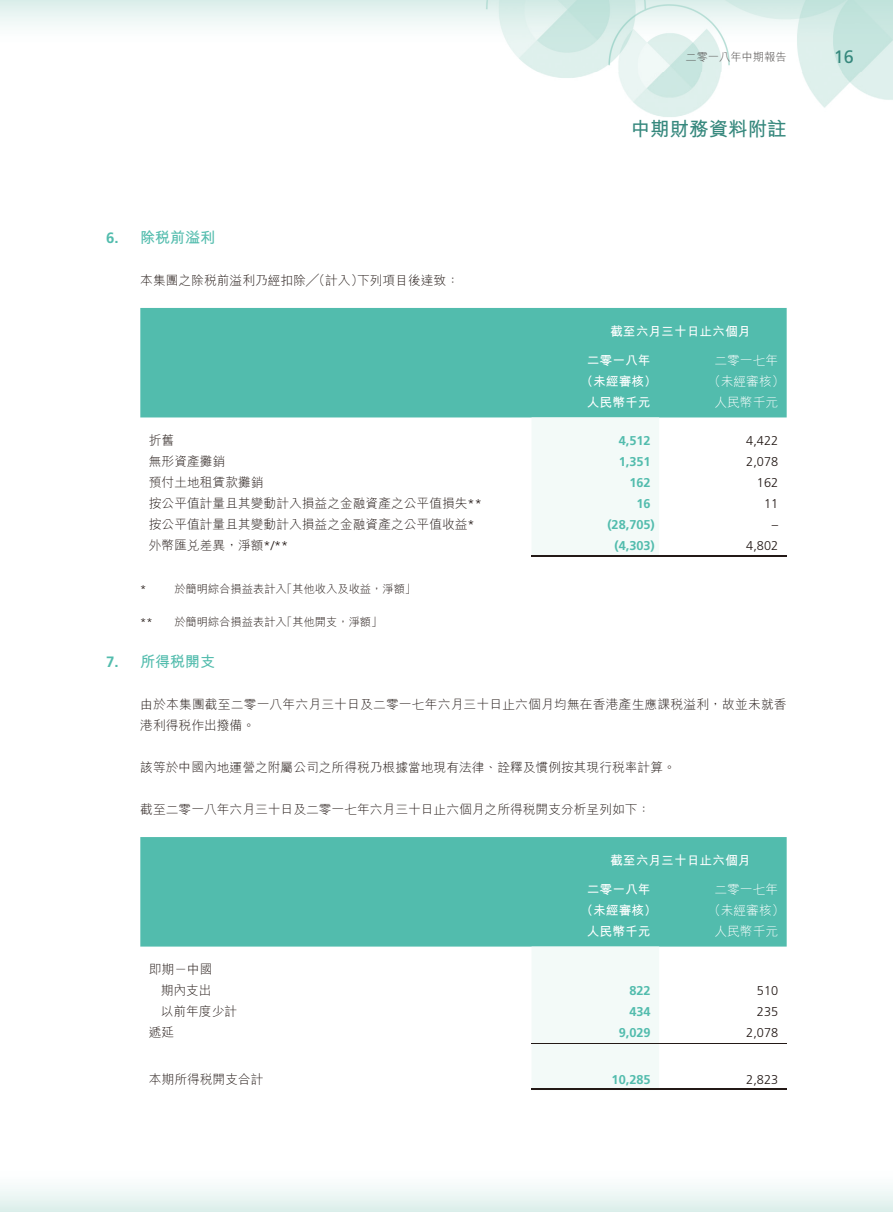
<style>
.page{position:relative;width:893px;height:1212px;background:#fff}
.page>*{position:absolute;margin:0;border:0;box-sizing:border-box;transform-origin:0 0}
.t1{font:19.5px "M Hei HK Bold E Ten B5 H";color:#36887d}
.t2{font:18px "Frutiger LT Std";color:#36887d}
.t3{font:15px "M Hei HK Bold E Ten B5 H";color:#52bcad}
.t4{font:12.75px/21px "M Hei HK Light E Ten B5 H";color:#231916}
.t5{font:12.75px "M Hei HK Bold E Ten B5 H";color:#fff}
.t6{font:700 12.75px "Frutiger LT Std";color:#52bcad}
.t7{font:300 12.75px "Frutiger LT Std";color:#231916}
.t8{font:12.75px "M Hei HK Light E Ten B5 H";color:#fff}
.t9{font:11.25px "M Hei HK Light E Ten B5 H";color:#231916}
.t10{font:11.25px "M Hei HK Light E Ten B5 H";color:#4c4948}
.t11{font:300 11.25px "Frutiger LT Std";color:#231916}
.s1{font-family:"Frutiger LT Std";font-weight:700}
.s2{font-family:"Frutiger LT Std";font-weight:300}
</style>
<div class="page">
<img style="left:536px;top:71px;width:357px;height:46px">
<img style="left:0;top:0;width:893px;height:71px">
<div style="left:0;top:1140px;width:893px;height:72px;background:linear-gradient(to bottom,#fff,#e5f3f0)"></div>
<div style="left:140px;top:308px;width:647px;height:109px;background:#52bcad"></div>
<div style="left:531px;top:417px;width:128px;height:138px;background:#f3faf8"></div>
<hr style="left:531px;top:555px;width:128px;height:1px;background:#231916">
<hr style="left:659px;top:555px;width:128px;height:1px;background:#231916">
<div style="left:140px;top:837px;width:647px;height:109px;background:#52bcad"></div>
<div style="left:531px;top:946px;width:128px;height:142px;background:#f3faf8"></div>
<hr style="left:531px;top:1043px;width:128px;height:1px;background:#231916">
<hr style="left:659px;top:1043px;width:128px;height:1px;background:#231916">
<hr style="left:531px;top:1088px;width:128px;height:2px;background:#231916">
<hr style="left:659px;top:1088px;width:128px;height:2px;background:#231916">
<p class="t10" style="left:685px;top:53px;width:103px">二零一八年中期報告</p>
<p class="t3" style="left:106px;top:232px;width:111px"><span class="s1">6.</span> 除稅前溢利</p>
<p class="t4" style="left:140px;top:272px;width:320px">本集團之除稅前溢利乃經扣除╱（計入）下列項目後達致：</p>
<h1 class="t1" style="left:631px;top:121px;width:157px">中期財務資料附註</h1>
<p class="t5" style="left:610px;top:326px;width:142px">截至六月三十日止六個月</p>
<p class="t5" style="left:587px;top:356px;width:65px">二零一八年</p>
<p class="t8" style="left:714px;top:356px;width:65px">二零一七年</p>
<p class="t5" style="left:580px;top:377px;width:78px">（未經審核）</p>
<p class="t8" style="left:708px;top:377px;width:78px">（未經審核）</p>
<p class="t5" style="left:587px;top:398px;width:65px">人民幣千元</p>
<p class="t8" style="left:714px;top:398px;width:65px">人民幣千元</p>
<p class="t4" style="left:149px;top:432px;width:27px">折舊</p>
<p class="t6" style="left:619px;top:433px;width:33px">4,512</p>
<p class="t7" style="left:746px;top:435px;width:33px">4,422</p>
<p class="t4" style="left:149px;top:453px;width:78px">無形資產攤銷</p>
<p class="t6" style="left:619px;top:454px;width:33px">1,351</p>
<p class="t7" style="left:746px;top:456px;width:33px">2,078</p>
<p class="t4" style="left:149px;top:474px;width:116px">預付土地租賃款攤銷</p>
<p class="t6" style="left:629px;top:475px;width:23px">162</p>
<p class="t7" style="left:757px;top:477px;width:23px">162</p>
<p class="t4" style="left:149px;top:495px;width:334px">按公平值計量且其變動計入損益之金融資產之公平值損失<span class="s2">**</span></p>
<p class="t6" style="left:636px;top:496px;width:16px">16</p>
<p class="t7" style="left:764px;top:498px;width:16px">11</p>
<p class="t4" style="left:149px;top:516px;width:327px">按公平值計量且其變動計入損益之金融資產之公平值收益<span class="s2">*</span></p>
<p class="t6" style="left:607px;top:517px;width:49px">(28,705)</p>
<p class="t7" style="left:772px;top:519px;width:8px">–</p>
<p class="t4" style="left:149px;top:537px;width:141px">外幣匯兌差異，淨額<span class="s2">*/**</span></p>
<p class="t6" style="left:614px;top:538px;width:42px">(4,303)</p>
<p class="t7" style="left:746px;top:540px;width:33px">4,802</p>
<p class="t11" style="left:140px;top:583px;width:8px">*</p>
<p class="t9" style="left:174px;top:584px;width:243px">於簡明綜合損益表計入「其他收入及收益，淨額」</p>
<p class="t11" style="left:140px;top:616px;width:14px">**</p>
<p class="t9" style="left:174px;top:617px;width:210px">於簡明綜合損益表計入「其他開支，淨額」</p>
<p class="t3" style="left:106px;top:656px;width:111px"><span class="s1">7.</span> 所得稅開支</p>
<p class="t4" style="left:140px;top:696px;width:648px">由於本集團截至二零一八年六月三十日及二零一七年六月三十日止六個月均無在香港產生應課稅溢利，故並未就香港利得稅作出撥備。</p>
<p class="t4" style="left:140px;top:759px;width:537px">該等於中國內地運營之附屬公司之所得稅乃根據當地現有法律、詮釋及慣例按其現行稅率計算。</p>
<p class="t4" style="left:140px;top:801px;width:512px">截至二零一八年六月三十日及二零一七年六月三十日止六個月之所得稅開支分析呈列如下：</p>
<p class="t5" style="left:610px;top:855px;width:142px">截至六月三十日止六個月</p>
<p class="t5" style="left:587px;top:885px;width:65px">二零一八年</p>
<p class="t8" style="left:714px;top:885px;width:65px">二零一七年</p>
<p class="t5" style="left:580px;top:906px;width:78px">（未經審核）</p>
<p class="t8" style="left:708px;top:906px;width:78px">（未經審核）</p>
<p class="t5" style="left:587px;top:927px;width:65px">人民幣千元</p>
<p class="t8" style="left:714px;top:927px;width:65px">人民幣千元</p>
<p class="t4" style="left:149px;top:961px;width:65px;text-align:right">即期－中國期內支出</p>
<p class="t6" style="left:629px;top:983px;width:23px">822</p>
<p class="t7" style="left:757px;top:985px;width:23px">510</p>
<p class="t4" style="left:161px;top:1003px;width:78px">以前年度少計</p>
<p class="t6" style="left:629px;top:1004px;width:23px">434</p>
<p class="t7" style="left:757px;top:1006px;width:23px">235</p>
<p class="t4" style="left:149px;top:1024px;width:27px">遞延</p>
<p class="t6" style="left:619px;top:1025px;width:33px">9,029</p>
<p class="t7" style="left:746px;top:1027px;width:33px">2,078</p>
<p class="t4" style="left:149px;top:1070px;width:116px">本期所得稅開支合計</p>
<p class="t6" style="left:612px;top:1072px;width:40px">10,285</p>
<p class="t7" style="left:746px;top:1073px;width:33px">2,823</p>
<h2 class="t2" style="left:834px;top:48px;width:22px">16</h2>
</div>
